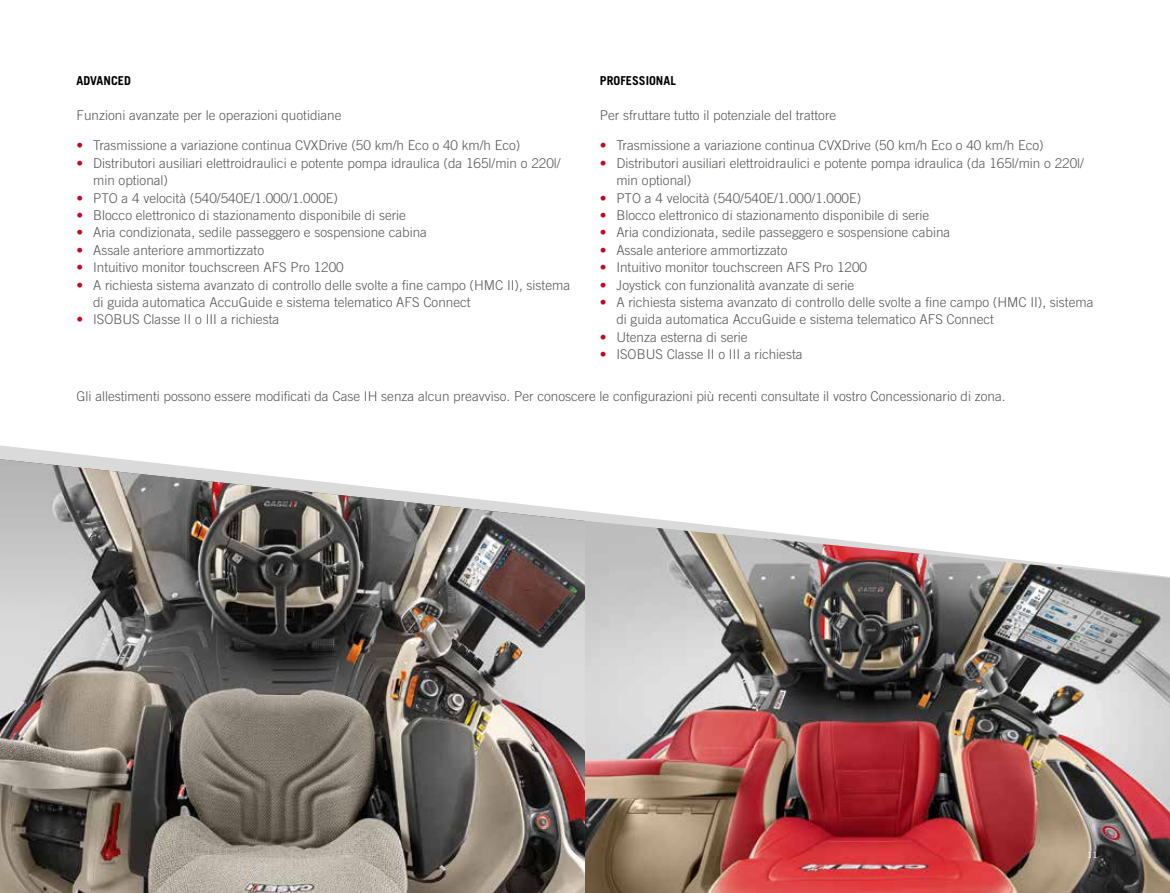
<style>
.page{position:relative;width:1170px;height:893px;background:#fff}
.page>*{position:absolute;margin:0;border:0;box-sizing:border-box;transform-origin:0 0}
.t1{font:300 13.5px/17.4px "Trade Gothic LT Pro";color:#575756}
.t2{font:700 12.3px "Trade Gothic LT Pro";color:#000}
.t3{font:8.7px "Trade Gothic LT Pro";color:#fff}
.s1{color:#c10b25}
</style>
<div class="page">
<img style="left:0;top:459px;width:585px;height:434px">
<img style="left:585px;top:521px;width:584px;height:372px">
<p class="t2" style="left:77px;top:73px;width:56px">ADVANCED</p>
<p class="t1" style="left:77px;top:107px;width:266px">Funzioni avanzate per le operazioni quotidiane</p>
<p class="t1" style="left:77px;top:137px;width:445px"><span class="s1">•</span> Trasmissione a variazione continua CVXDrive (50 km/h Eco o 40 km/h Eco)</p>
<p class="t1" style="left:93px;top:154px;width:469px;text-indent:-16px"><span class="s1">•</span> Distributori ausiliari elettroidraulici e potente pompa idraulica (da 165l/min o 220l/ min optional)</p>
<p class="t1" style="left:77px;top:189px;width:263px"><span class="s1">•</span> PTO a 4 velocità (540/540E/1.000/1.000E)</p>
<p class="t1" style="left:77px;top:206px;width:331px"><span class="s1">•</span> Blocco elettronico di stazionamento disponibile di serie</p>
<p class="t1" style="left:77px;top:224px;width:352px"><span class="s1">•</span> Aria condizionata, sedile passeggero e sospensione cabina</p>
<p class="t1" style="left:77px;top:241px;width:189px"><span class="s1">•</span> Assale anteriore ammortizzato</p>
<p class="t1" style="left:77px;top:259px;width:269px"><span class="s1">•</span> Intuitivo monitor touchscreen AFS Pro 1200</p>
<p class="t1" style="left:93px;top:276px;width:478px;text-indent:-16px"><span class="s1">•</span> A richiesta sistema avanzato di controllo delle svolte a fine campo (HMC II), sistema di guida automatica AccuGuide e sistema telematico AFS Connect</p>
<p class="t1" style="left:77px;top:311px;width:204px"><span class="s1">•</span> ISOBUS Classe II o III a richiesta</p>
<p class="t2" style="left:600px;top:73px;width:77px">PROFESSIONAL</p>
<p class="t1" style="left:600px;top:107px;width:238px">Per sfruttare tutto il potenziale del trattore</p>
<p class="t1" style="left:600px;top:137px;width:445px"><span class="s1">•</span> Trasmissione a variazione continua CVXDrive (50 km/h Eco o 40 km/h Eco)</p>
<p class="t1" style="left:616px;top:154px;width:469px;text-indent:-16px"><span class="s1">•</span> Distributori ausiliari elettroidraulici e potente pompa idraulica (da 165l/min o 220l/ min optional)</p>
<p class="t1" style="left:600px;top:189px;width:263px"><span class="s1">•</span> PTO a 4 velocità (540/540E/1.000/1.000E)</p>
<p class="t1" style="left:600px;top:206px;width:331px"><span class="s1">•</span> Blocco elettronico di stazionamento disponibile di serie</p>
<p class="t1" style="left:600px;top:224px;width:352px"><span class="s1">•</span> Aria condizionata, sedile passeggero e sospensione cabina</p>
<p class="t1" style="left:600px;top:241px;width:189px"><span class="s1">•</span> Assale anteriore ammortizzato</p>
<p class="t1" style="left:600px;top:259px;width:269px"><span class="s1">•</span> Intuitivo monitor touchscreen AFS Pro 1200</p>
<p class="t1" style="left:600px;top:276px;width:256px"><span class="s1">•</span> Joystick con funzionalità avanzate di serie</p>
<p class="t1" style="left:616px;top:293px;width:478px;text-indent:-16px"><span class="s1">•</span> A richiesta sistema avanzato di controllo delle svolte a fine campo (HMC II), sistema di guida automatica AccuGuide e sistema telematico AFS Connect</p>
<p class="t1" style="left:600px;top:328px;width:149px"><span class="s1">•</span> Utenza esterna di serie</p>
<p class="t1" style="left:600px;top:346px;width:204px"><span class="s1">•</span> ISOBUS Classe II o III a richiesta</p>
<p class="t1" style="left:77px;top:387px;width:930px">Gli allestimenti possono essere modificati da Case IH senza alcun preavviso. Per conoscere le configurazioni più recenti consultate il vostro Concessionario di zona.</p>
<p class="t3" style="left:1086px;top:849px;width:12px">11</p>
</div>
